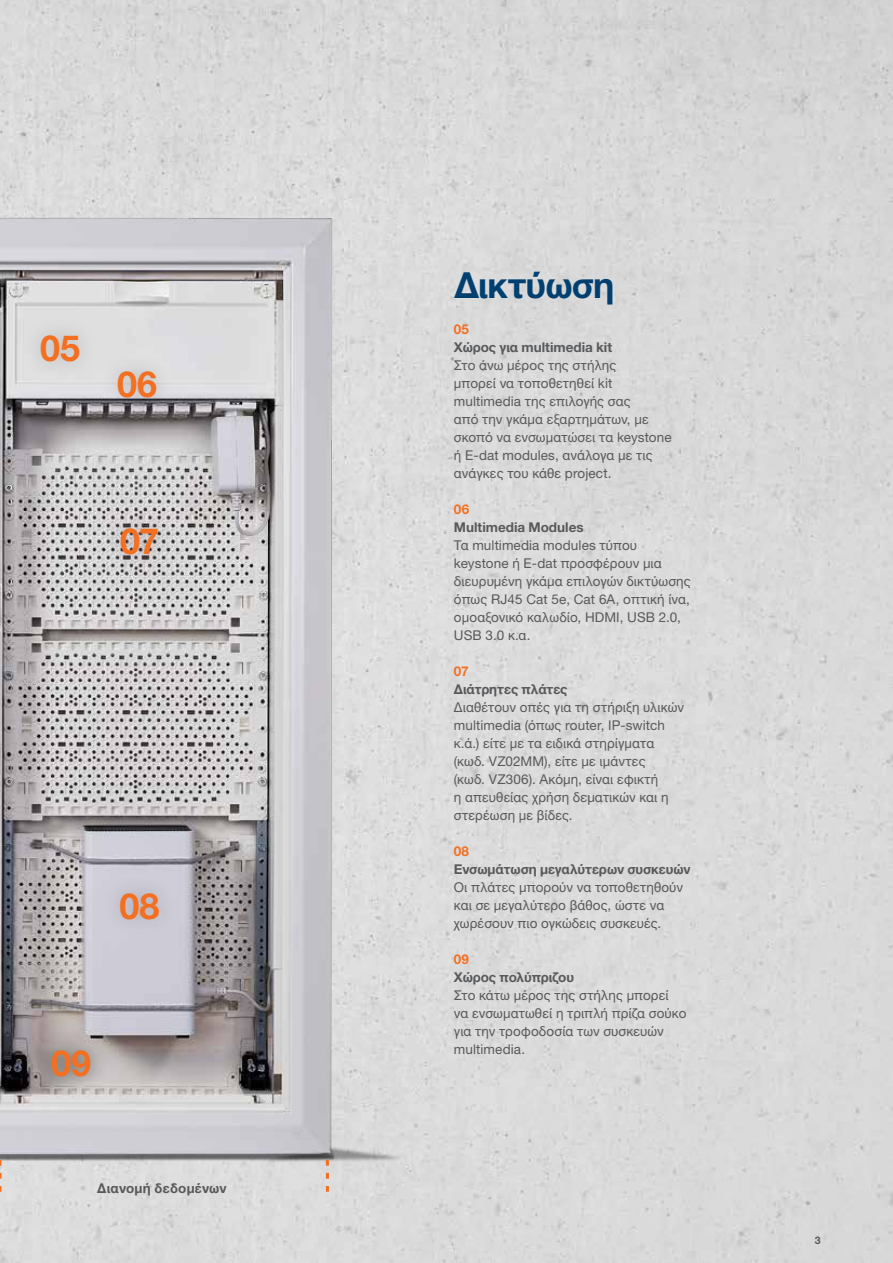
<style>
.page{position:relative;width:893px;height:1263px;background:#dadada}
.page>*{position:absolute;margin:0;border:0;box-sizing:border-box;transform-origin:0 0}
.t1{font:700 36px "Helvetica Neue LTW1 G";color:#f36f21}
.t2{font:700 36px "Helvetica Neue LTW1 G";letter-spacing:-.015em;color:#004071}
.t3{font:13.5px/18px "Helvetica Neue LTW1 G";letter-spacing:.01em;color:#58595b}
.t4{font:700 13.5px "Helvetica Neue LTW1 G";letter-spacing:-.005em;color:#58595b}
.t5{font:700 13.5px "Helvetica Neue LTW1 G";letter-spacing:.015em;color:#58595b}
.t6{font:700 13.5px "Helvetica Neue LTW1 G";letter-spacing:.015em;color:#f36f21}
.t7{font:700 10.5px "Helvetica Neue LTW1 G";color:#58595b}
</style>
<div class="page">
<img style="left:0;top:165px;width:401px;height:1011px">
<img style="left:0;top:218px;width:333px;height:935px">
<svg style="left:0;top:1160px;width:2px;height:32px"></svg>
<svg style="left:326px;top:1160px;width:3px;height:32px"></svg>
<div style="left:22px;top:316px;width:76px;height:64px;background:#000;opacity:.2"></div>
<div style="left:99px;top:352px;width:76px;height:64px;background:#000;opacity:.2"></div>
<div style="left:102px;top:509px;width:74px;height:64px;background:#000;opacity:.2"></div>
<div style="left:101px;top:874px;width:77px;height:64px;background:#000;opacity:.2"></div>
<div style="left:33px;top:1031px;width:76px;height:64px;background:#000;opacity:.53"></div>
<h1 class="t1" style="left:40px;top:326px;width:41px">05</h1>
<h1 class="t1" style="left:117px;top:362px;width:42px">06</h1>
<h1 class="t1" style="left:120px;top:519px;width:40px">07</h1>
<h1 class="t1" style="left:120px;top:884px;width:41px">08</h1>
<h1 class="t1" style="left:51px;top:1041px;width:42px">09</h1>
<p class="t5" style="left:97px;top:1180px;width:131px">Διανομή δεδομένων</p>
<h1 class="t2" style="left:454px;top:263px;width:161px">Δικτύωση</h1>
<p class="t6" style="left:454px;top:320px;width:17px">05</p>
<p class="t4" style="left:454px;top:338px;width:160px">Χώρος για multimedia kit</p>
<p class="t3" style="left:454px;top:356px;width:219px">Στο άνω μέρος της στήλης<br>μπορεί να τοποθετηθεί kit multimedia της επιλογής σας<br>από την γκάμα εξαρτημάτων, με σκοπό να ενσωματώσει τα keystone ή E-dat modules, ανάλογα με τις ανάγκες του κάθε project.</p>
<p class="t6" style="left:454px;top:500px;width:17px">06</p>
<p class="t4" style="left:454px;top:518px;width:131px">Multimedia Modules</p>
<p class="t3" style="left:454px;top:536px;width:238px">Τα multimedia modules τύπου keystone ή Ε-dat προσφέρουν μια διευρυμένη γκάμα επιλογών δικτύωσης όπως RJ45 Cat 5e, Cat 6A, οπτική ίνα, ομοαξονικό καλωδίο, HDMI, USB 2.0,<br>USB 3.0 κ.α.</p>
<p class="t6" style="left:454px;top:662px;width:16px">07</p>
<p class="t4" style="left:454px;top:680px;width:115px">Διάτρητες πλάτες</p>
<p class="t3" style="left:454px;top:698px;width:231px">Διαθέτουν οπές για τη στήριξη υλικών multimedia (όπως router, IP-switch κ.ά.) είτε με τα ειδικά στηρίγματα (κωδ. VZ02MM), είτε με ιμάντες<br>(κωδ. VZ306). Ακόμη, είναι εφικτή<br>η απευθείας χρήση δεματικών και η στερέωση με βίδες.</p>
<p class="t6" style="left:454px;top:842px;width:17px">08</p>
<p class="t4" style="left:454px;top:860px;width:238px">Ενσωμάτωση μεγαλύτερων συσκευών</p>
<p class="t3" style="left:454px;top:878px;width:230px">Οι πλάτες μπορούν να τοποθετηθούν και σε μεγαλύτερο βάθος, ώστε να χωρέσουν πιο ογκώδεις συσκευές.</p>
<p class="t6" style="left:454px;top:950px;width:17px">09</p>
<p class="t4" style="left:454px;top:968px;width:122px">Χώρος πολύπριζου</p>
<p class="t3" style="left:454px;top:986px;width:234px">Στο κάτω μέρος της στήλης μπορεί να ενσωματωθεί η τριπλή πρίζα σούκο για την τροφοδοσία των συσκευών multimedia.</p>
<p class="t7" style="left:815px;top:1233px;width:7px">3</p>
</div>
